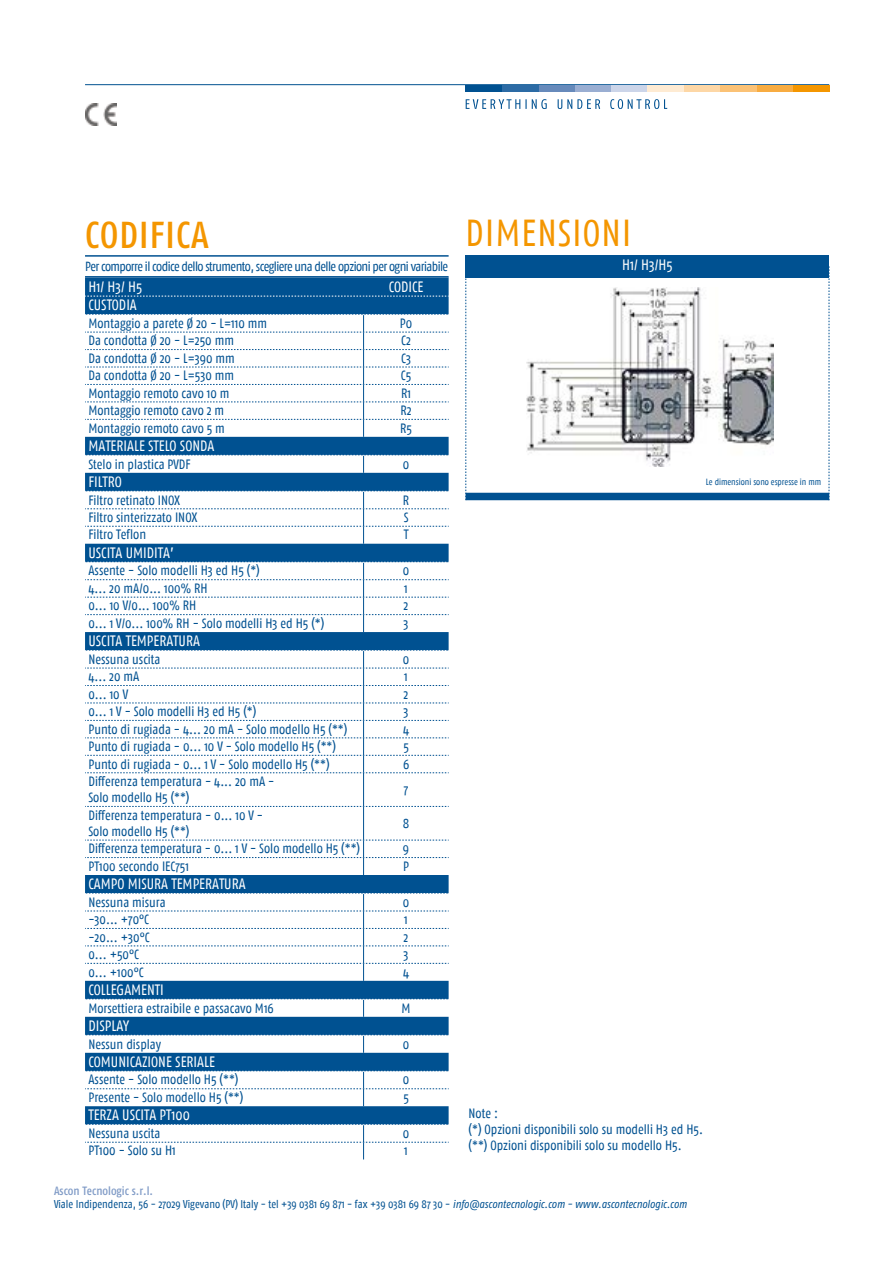
<style>
.page{position:relative;width:893px;height:1263px;background:#fff}
.page>*{position:absolute;margin:0;border:0;box-sizing:border-box;transform-origin:0 0}
.t1{font:37.5px "Fago Co Regular OM";letter-spacing:.03em;color:#f49600}
.t2{font:37.5px "Fago Co Med";letter-spacing:.03em;color:#f49600}
.t3{font:15px "Fago Co Regular OM";color:#fff}
.t4{font:13.5px/16.2px "Fago Co Regular OM";color:#005191}
.t5{font:13.2px "Fago Co Regular OM";letter-spacing:-.04em;color:#005191}
.t6{font:12px "Fago Co Med";color:#819cc7}
.t7{font:11.25px "Fago Co Regular OM";color:#005191}
.t8{font:9px "Fago Co Regular OM";color:#005191}
.s1{font-family:"Fago Co";font-style:italic}
</style>
<div class="page">
<hr style="left:85px;top:84px;width:744px;height:1px;background:#005191">
<svg style="left:466px;top:99px;width:201px;height:10px"></svg>
<div style="left:793px;top:85px;width:36px;height:7px;background:#f49600"></div>
<div style="left:611px;top:85px;width:36px;height:7px;background:#ccd5e9"></div>
<div style="left:756px;top:85px;width:37px;height:7px;background:#f8ac41"></div>
<div style="left:575px;top:85px;width:36px;height:7px;background:#9aaed2"></div>
<div style="left:720px;top:85px;width:37px;height:7px;background:#fbc276"></div>
<div style="left:538px;top:85px;width:37px;height:7px;background:#678abb"></div>
<div style="left:684px;top:85px;width:36px;height:7px;background:#fdd7a6"></div>
<div style="left:502px;top:85px;width:36px;height:7px;background:#2c6ba5"></div>
<div style="left:647px;top:85px;width:37px;height:7px;background:#feebd3"></div>
<div style="left:466px;top:85px;width:36px;height:7px;background:#005191"></div>
<img style="left:85px;top:103px;width:31px;height:22px">
<hr style="left:85px;top:276px;width:364px;height:2px;background:#005191">
<hr style="left:85px;top:255px;width:364px;height:2px;background:#005191">
<svg style="left:85px;top:278px;width:364px;height:846px;fill:#005191"></svg>
<hr style="left:363px;top:773px;width:1px;height:33px;background:#005191">
<hr style="left:363px;top:807px;width:1px;height:33px;background:#005191">
<svg style="left:85px;top:455px;width:364px;height:18px"></svg>
<svg style="left:85px;top:491px;width:364px;height:53px"></svg>
<svg style="left:85px;top:893px;width:364px;height:88px"></svg>
<svg style="left:85px;top:999px;width:364px;height:18px"></svg>
<svg style="left:85px;top:1035px;width:364px;height:18px"></svg>
<svg style="left:85px;top:1071px;width:364px;height:35px"></svg>
<svg style="left:85px;top:1124px;width:364px;height:35px"></svg>
<svg style="left:85px;top:296px;width:364px;height:1px"></svg>
<svg style="left:85px;top:314px;width:364px;height:123px"></svg>
<svg style="left:85px;top:562px;width:364px;height:70px"></svg>
<svg style="left:85px;top:650px;width:364px;height:123px"></svg>
<svg style="left:85px;top:806px;width:364px;height:1px"></svg>
<svg style="left:85px;top:840px;width:364px;height:35px"></svg>
<div style="left:466px;top:255px;width:363px;height:23px;background:#005191"></div>
<svg style="left:466px;top:278px;width:1px;height:215px"></svg>
<img style="left:527px;top:287px;width:247px;height:179px">
<svg style="left:829px;top:266px;width:1px;height:234px"></svg>
<div style="left:466px;top:493px;width:363px;height:7px;background:#005191"></div>
<h1 class="t2" style="left:85px;top:213px;width:125px">CODIFICA</h1>
<p class="t3" style="left:88px;top:278px;width:55px">H1/ H3/ H5</p>
<p class="t3" style="left:389px;top:278px;width:36px">CODICE</p>
<p class="t3" style="left:88px;top:297px;width:50px">CUSTODIA</p>
<p class="t4" style="left:88px;top:315px;width:180px">Montaggio a parete Ø 20 - L=110 mm</p>
<p class="t4" style="left:400px;top:315px;width:14px">P0</p>
<p class="t4" style="left:88px;top:333px;width:147px">Da condotta Ø 20 - L=250 mm</p>
<p class="t4" style="left:401px;top:333px;width:11px">C2</p>
<p class="t4" style="left:88px;top:350px;width:148px">Da condotta Ø 20 - L=390 mm</p>
<p class="t4" style="left:401px;top:350px;width:11px">C3</p>
<p class="t4" style="left:88px;top:367px;width:147px">Da condotta Ø 20 - L=530 mm</p>
<p class="t4" style="left:401px;top:367px;width:12px">C5</p>
<p class="t4" style="left:88px;top:385px;width:143px">Montaggio remoto cavo 10 m</p>
<p class="t4" style="left:401px;top:385px;width:11px">R1</p>
<p class="t4" style="left:88px;top:402px;width:137px">Montaggio remoto cavo 2 m</p>
<p class="t4" style="left:400px;top:402px;width:13px">R2</p>
<p class="t4" style="left:88px;top:420px;width:138px">Montaggio remoto cavo 5 m</p>
<p class="t4" style="left:400px;top:420px;width:13px">R5</p>
<p class="t3" style="left:88px;top:437px;width:128px">MATERIALE STELO SONDA</p>
<p class="t4" style="left:88px;top:456px;width:104px">Stelo in plastica PVDF</p>
<p class="t4" style="left:403px;top:456px;width:8px">0</p>
<p class="t3" style="left:88px;top:473px;width:35px">FILTRO</p>
<p class="t4" style="left:88px;top:492px;width:93px">Filtro retinato INOX</p>
<p class="t4" style="left:403px;top:492px;width:8px">R</p>
<p class="t4" style="left:88px;top:509px;width:110px">Filtro sinterizzato INOX</p>
<p class="t4" style="left:404px;top:509px;width:6px">S</p>
<p class="t4" style="left:88px;top:527px;width:59px">Filtro Teflon</p>
<p class="t4" style="left:404px;top:527px;width:6px">T</p>
<p class="t3" style="left:88px;top:544px;width:87px">USCITA UMIDITA’</p>
<p class="t4" style="left:88px;top:563px;width:173px">Assente - Solo modelli H3 ed H5 (*)</p>
<p class="t4" style="left:403px;top:563px;width:8px">0</p>
<p class="t4" style="left:88px;top:580px;width:121px">4... 20 mA/0... 100% RH</p>
<p class="t4" style="left:404px;top:580px;width:5px">1</p>
<p class="t4" style="left:88px;top:598px;width:109px">0... 10 V/0... 100% RH</p>
<p class="t4" style="left:404px;top:598px;width:6px">2</p>
<p class="t4" style="left:88px;top:615px;width:237px">0... 1 V/0... 100% RH - Solo modelli H3 ed H5 (*)</p>
<p class="t4" style="left:404px;top:615px;width:6px">3</p>
<p class="t3" style="left:88px;top:632px;width:113px">USCITA TEMPERATURA</p>
<p class="t4" style="left:88px;top:651px;width:74px">Nessuna uscita</p>
<p class="t4" style="left:403px;top:651px;width:8px">0</p>
<p class="t4" style="left:88px;top:668px;width:53px">4... 20 mA</p>
<p class="t4" style="left:404px;top:668px;width:5px">1</p>
<p class="t4" style="left:88px;top:686px;width:41px">0... 10 V</p>
<p class="t4" style="left:404px;top:686px;width:6px">2</p>
<p class="t4" style="left:88px;top:703px;width:169px">0... 1 V - Solo modelli H3 ed H5 (*)</p>
<p class="t4" style="left:404px;top:703px;width:6px">3</p>
<p class="t4" style="left:88px;top:721px;width:260px">Punto di rugiada - 4... 20 mA - Solo modello H5 (**)</p>
<p class="t4" style="left:403px;top:721px;width:8px">4</p>
<p class="t4" style="left:88px;top:738px;width:249px">Punto di rugiada - 0... 10 V - Solo modello H5 (**)</p>
<p class="t4" style="left:403px;top:738px;width:7px">5</p>
<p class="t4" style="left:88px;top:756px;width:243px">Punto di rugiada - 0... 1 V - Solo modello H5 (**)</p>
<p class="t4" style="left:403px;top:756px;width:8px">6</p>
<p class="t4" style="left:88px;top:773px;width:188px">Differenza temperatura - 4... 20 mA -<br>Solo modello H5 (**)</p>
<p class="t4" style="left:404px;top:781px;width:6px">7</p>
<p class="t4" style="left:88px;top:807px;width:176px">Differenza temperatura - 0... 10 V -<br>Solo modello H5 (**)</p>
<p class="t4" style="left:403px;top:815px;width:8px">8</p>
<p class="t4" style="left:88px;top:840px;width:273px">Differenza temperatura - 0... 1 V - Solo modello H5 (**)</p>
<p class="t4" style="left:403px;top:840px;width:8px">9</p>
<p class="t4" style="left:88px;top:858px;width:102px">PT100 secondo IEC751</p>
<p class="t4" style="left:403px;top:858px;width:7px">P</p>
<p class="t3" style="left:88px;top:875px;width:159px">CAMPO MISURA TEMPERATURA</p>
<p class="t4" style="left:88px;top:894px;width:79px">Nessuna misura</p>
<p class="t4" style="left:403px;top:894px;width:8px">0</p>
<p class="t4" style="left:88px;top:911px;width:62px">-30... +70°C</p>
<p class="t4" style="left:404px;top:911px;width:5px">1</p>
<p class="t4" style="left:88px;top:929px;width:63px">-20... +30°C</p>
<p class="t4" style="left:404px;top:929px;width:6px">2</p>
<p class="t4" style="left:88px;top:946px;width:52px">0... +50°C</p>
<p class="t4" style="left:404px;top:946px;width:6px">3</p>
<p class="t4" style="left:88px;top:964px;width:57px">0... +100°C</p>
<p class="t4" style="left:403px;top:964px;width:8px">4</p>
<p class="t3" style="left:88px;top:981px;width:77px">COLLEGAMENTI</p>
<p class="t4" style="left:88px;top:1000px;width:187px">Morsettiera estraibile e passacavo M16</p>
<p class="t4" style="left:402px;top:1000px;width:11px">M</p>
<p class="t3" style="left:88px;top:1017px;width:42px">DISPLAY</p>
<p class="t4" style="left:88px;top:1036px;width:74px">Nessun display</p>
<p class="t4" style="left:403px;top:1036px;width:8px">0</p>
<p class="t3" style="left:88px;top:1053px;width:128px">COMUNICAZIONE SERIALE</p>
<p class="t4" style="left:88px;top:1072px;width:152px">Assente - Solo modello H5 (**)</p>
<p class="t4" style="left:403px;top:1072px;width:8px">0</p>
<p class="t4" style="left:88px;top:1089px;width:156px">Presente - Solo modello H5 (**)</p>
<p class="t4" style="left:403px;top:1089px;width:7px">5</p>
<p class="t3" style="left:88px;top:1107px;width:103px">TERZA USCITA PT100</p>
<p class="t4" style="left:88px;top:1125px;width:74px">Nessuna uscita</p>
<p class="t4" style="left:403px;top:1125px;width:8px">0</p>
<p class="t4" style="left:88px;top:1143px;width:89px">PT100 - Solo su H1</p>
<p class="t4" style="left:404px;top:1143px;width:5px">1</p>
<p class="t5" style="left:85px;top:259px;width:365px">Per comporre il codice dello strumento, scegliere una delle opzioni per ogni variabile</p>
<h1 class="t1" style="left:466px;top:211px;width:167px">DIMENSIONI</h1>
<p class="t3" style="left:622px;top:257px;width:52px">H1/ H3/H5</p>
<p class="t8" style="left:706px;top:476px;width:117px">Le dimensioni sono espresse in mm</p>
<p class="t4" style="left:469px;top:1105px;width:236px">Note :<br>(*) Opzioni disponibili solo su modelli H3 ed H5. (**) Opzioni disponibili solo su modello H5.</p>
<p class="t6" style="left:54px;top:1184px;width:101px">Ascon Tecnologic s.r.l.</p>
<p class="t7" style="left:54px;top:1198px;width:634px">Viale Indipendenza, 56 - 27029 Vigevano (PV) Italy - tel +39 0381 69 871 - fax +39 0381 69 87 30 - <span class="s1">info@ascontecnologic.com - www.ascontecnologic.com</span></p>
</div>
